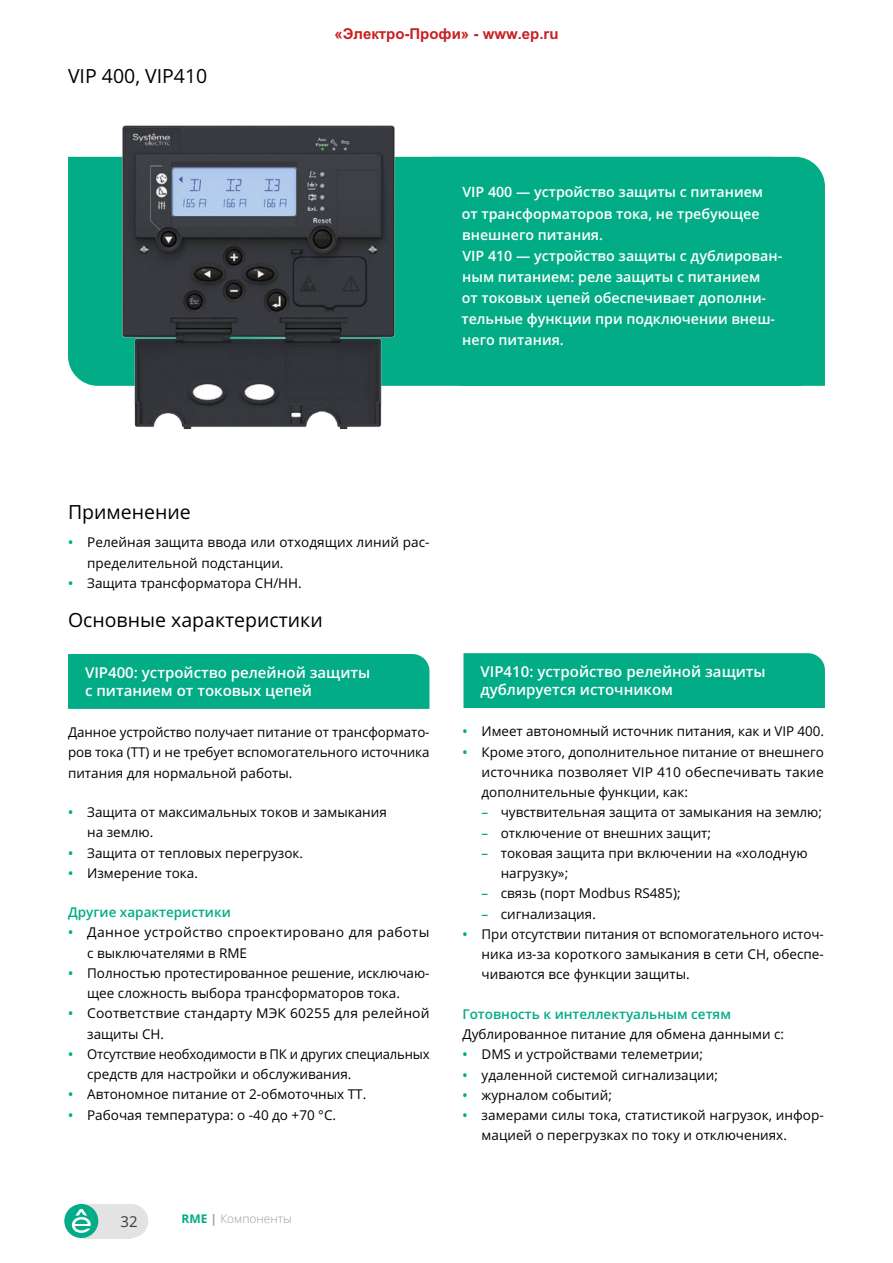
<style>
.page{position:relative;width:893px;height:1263px;background:#fff}
.page>*{position:absolute;margin:0;border:0;box-sizing:border-box;transform-origin:0 0}
.t1{font:19.5px "Open Sans";color:#000}
.t2{font:600 15px/18px "Open Sans";color:#fff}
.t3{font:700 15px "Arial";color:#c92124}
.t4{font:15px "Open Sans";color:#3c3c3b}
.t5{font:600 14.25px/21px "Open Sans";color:#fff}
.t6{font:13.5px/20.2px "Open Sans";color:#000}
.t7{font:13.5px/20.2px "Open Sans";letter-spacing:.025em;color:#000}
.t8{font:600 13.5px "Open Sans";color:#01ac86}
.t9{font:300 12px "Open Sans";color:#9d9d9c}
.s1{font-weight:600;color:#01ac86}
.s2{font-weight:700;color:#01ac86}
.s3{font-weight:700}
</style>
<div class="page">
<div style="left:68px;top:157px;width:365px;height:229px;background:#01ac86"></div>
<div style="left:433px;top:157px;width:392px;height:229px;background:#01ac86"></div>
<div style="left:68px;top:654px;width:361px;height:55px;background:#01ac86"></div>
<div style="left:463px;top:653px;width:362px;height:55px;background:#01ac86"></div>
<img style="left:117px;top:125px;width:283px;height:305px">
<div style="left:83px;top:1204px;width:48px;height:34px;background:#e3e3e3"></div>
<div style="left:64px;top:1204px;width:34px;height:34px;background:#01ac86;border-radius:50%"></div>
<svg style="left:72px;top:1209px;width:19px;height:24px"></svg>
<div style="left:114px;top:1204px;width:34px;height:34px;background:#e3e3e3;border-radius:50%"></div>
<h1 class="t1" style="left:68px;top:63px;width:141px">VIP 400, VIP410</h1>
<p class="t3" style="left:334px;top:23px;width:226px">«Электро-Профи» - www.ep.ru</p>
<p class="t5" style="left:461px;top:182px;width:322px">VIP 400 — устройство защиты с питанием<br>от трансформаторов тока, не требующее внешнего питания.<br>VIP 410 — устройство защиты с дублирован&shy;ным питанием: реле защиты с питанием<br>от токовых цепей обеспечивает дополни&shy;тельные функции при подключении внеш&shy;него питания.</p>
<h1 class="t1" style="left:68px;top:498px;width:124px">Применение</h1>
<p class="t6" style="left:87px;top:532px;width:344px;text-indent:-19px"><span class="s1">•</span> Релейная защита ввода или отходящих линий рас&shy;пределительной подстанции.</p>
<p class="t6" style="left:68px;top:572px;width:235px"><span class="s1">•</span> Защита трансформатора СН/НН.</p>
<h1 class="t1" style="left:68px;top:607px;width:256px">Основные характеристики</h1>
<p class="t2" style="left:85px;top:663px;width:287px">VIP400: устройство релейной защиты с питанием от токовых цепей</p>
<p class="t2" style="left:480px;top:663px;width:287px">VIP410: устройство релейной защиты дублируется источником</p>
<p class="t6" style="left:462px;top:721px;width:363px"><span class="s1">•</span> Имеет автономный источник питания, как и VIP 400.</p>
<p class="t6" style="left:482px;top:741px;width:344px;text-align:justify;text-indent:-19px"><span class="s1">•</span> Кроме этого, дополнительное питание от внешнего источника позволяет VIP 410 обеспечивать такие дополнительные функции, как:</p>
<p class="t6" style="left:482px;top:802px;width:342px"><span class="s1">–</span> чувствительная защита от замыкания на землю;</p>
<p class="t6" style="left:482px;top:822px;width:231px"><span class="s1">–</span> отключение от внешних защит;</p>
<p class="t6" style="left:501px;top:842px;width:308px;text-indent:-19px"><span class="s1">–</span> токовая защита при включении на «холодную нагрузку»;</p>
<p class="t6" style="left:482px;top:883px;width:201px"><span class="s1">–</span> связь (порт Modbus RS485);</p>
<p class="t6" style="left:482px;top:903px;width:116px"><span class="s1">–</span> сигнализация.</p>
<p class="t6" style="left:482px;top:923px;width:344px;text-align:justify;text-indent:-19px"><span class="s1">•</span> При отсутствии питания от вспомогательного источ&shy;ника из-за короткого замыкания в сети СН, обеспе&shy;чиваются все функции защиты.</p>
<p class="t8" style="left:462px;top:1005px;width:270px">Готовность к интеллектуальным сетям</p>
<p class="t6" style="left:462px;top:1024px;width:323px">Дублированное питание для обмена данными с:</p>
<p class="t6" style="left:462px;top:1044px;width:242px"><span class="s1">•</span> DMS и устройствами телеметрии;</p>
<p class="t6" style="left:462px;top:1064px;width:257px"><span class="s1">•</span> удаленной системой сигнализации;</p>
<p class="t6" style="left:462px;top:1084px;width:151px"><span class="s1">•</span> журналом событий;</p>
<p class="t6" style="left:482px;top:1105px;width:344px;text-indent:-19px"><span class="s1">•</span> замерами силы тока, статистикой нагрузок, инфор&shy;мацией о перегрузках по току и отключениях.</p>
<p class="t6" style="left:68px;top:722px;width:363px;text-align:justify">Данное устройство получает питание от трансформато&shy;ров тока (ТТ) и не требует вспомогательного источника питания для нормальной работы.</p>
<p class="t6" style="left:87px;top:802px;width:301px;text-indent:-19px"><span class="s1">•</span> Защита от максимальных токов и замыкания на землю.</p>
<p class="t6" style="left:68px;top:842px;width:237px"><span class="s1">•</span> Защита от тепловых перегрузок.</p>
<p class="t6" style="left:68px;top:862px;width:132px"><span class="s1">•</span> Измерение тока.</p>
<p class="t8" style="left:68px;top:903px;width:164px">Другие характеристики</p>
<p class="t7" style="left:87px;top:922px;width:344px;text-indent:-19px"><span class="s1">•</span> Данное устройство спроектировано для работы с выключателями в RME</p>
<p class="t6" style="left:87px;top:962px;width:344px;text-indent:-19px"><span class="s1">•</span> Полностью протестированное решение, исключаю&shy;щее сложность выбора трансформаторов тока.</p>
<p class="t6" style="left:87px;top:1003px;width:344px;text-indent:-19px"><span class="s1">•</span> Соответствие стандарту МЭК 60255 для релейной защиты СН.</p>
<p class="t6" style="left:87px;top:1043px;width:344px;text-indent:-19px"><span class="s1">•</span> Отсутствие необходимости в ПК и других специальных средств для настройки и обслуживания.</p>
<p class="t6" style="left:68px;top:1084px;width:300px"><span class="s1">•</span> Автономное питание от 2-обмоточных ТТ.</p>
<p class="t6" style="left:68px;top:1104px;width:270px"><span class="s1">•</span> Рабочая температура: о -40 до +70 °C.</p>
<p class="t4" style="left:121px;top:1211px;width:19px">32</p>
<p class="t9" style="left:182px;top:1210px;width:112px"><span class="s2">RME</span> <span class="s3">|</span> Компоненты</p>
</div>
